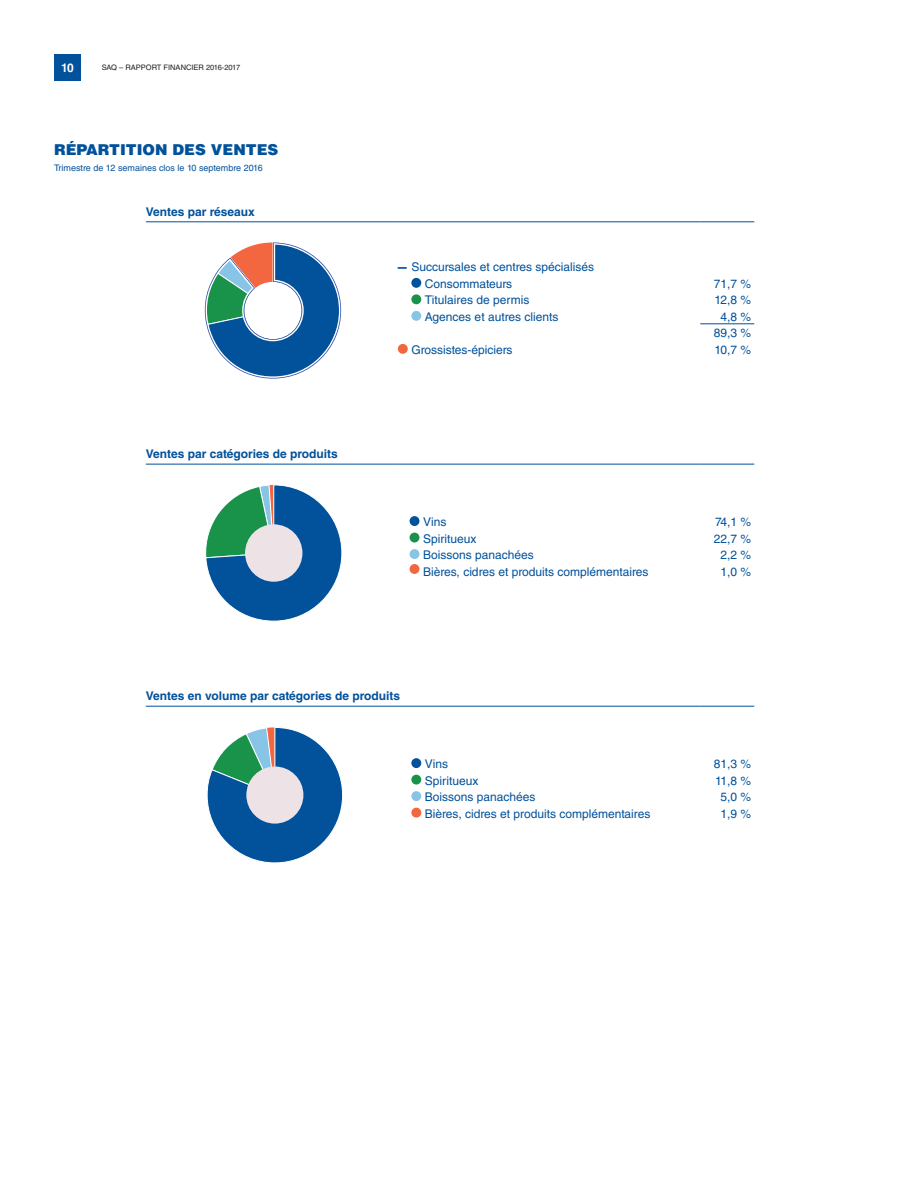
<style>
.page{position:relative;width:918px;height:1188px;background:#fff}
.page>*{position:absolute;margin:0;border:0;box-sizing:border-box;transform-origin:0 0}
._2015_Numero_note{font:900 15px "Helvetica LT Std";color:#01519b}
._2012_Rubrique{font:12px "Helvetica LT Std";color:#01519b}
.milliers{font:700 12px "Helvetica LT Std";color:#01519b}
._2012_Chiffres{font:12px "Helvetica LT Std";letter-spacing:-.03em;color:#01519b}
._2012_Titre_Table{font:700 12px "Helvetica LT Std";color:#01519b}
.t1{font:700 12px "Helvetica LT Std";color:#fff}
._2015_EF_millions{font:9px "Helvetica LT Std";color:#01519b}
.t2{font:7.5px "Helvetica LT Std";color:#231f20}
.s1{font-weight:900}
</style>
<div class="page">
<div style="left:54px;top:54px;width:27px;height:27px;background:#01519b"></div>
<hr style="left:146px;top:706px;width:252px;height:1px;background:#01519b">
<hr style="left:398px;top:706px;width:302px;height:1px;background:#01519b">
<hr style="left:700px;top:706px;width:54px;height:1px;background:#01519b">
<div style="left:411px;top:758px;width:10px;height:10px;background:#01519b;border-radius:50%"></div>
<div style="left:411px;top:775px;width:10px;height:10px;background:#1a934a;border-radius:50%"></div>
<div style="left:411px;top:791px;width:10px;height:10px;background:#88c4e6;border-radius:50%"></div>
<div style="left:411px;top:808px;width:10px;height:10px;background:#f26640;border-radius:50%"></div>
<hr style="left:146px;top:222px;width:252px;height:1px;background:#01519b">
<hr style="left:398px;top:222px;width:302px;height:1px;background:#01519b">
<hr style="left:700px;top:222px;width:54px;height:1px;background:#01519b">
<hr style="left:700px;top:324px;width:54px;height:1px;background:#01519b">
<div style="left:411px;top:278px;width:10px;height:10px;background:#01519b;border-radius:50%"></div>
<div style="left:411px;top:294px;width:10px;height:10px;background:#1a934a;border-radius:50%"></div>
<div style="left:411px;top:311px;width:10px;height:10px;background:#88c4e6;border-radius:50%"></div>
<div style="left:398px;top:344px;width:10px;height:10px;background:#f26640;border-radius:50%"></div>
<svg style="left:207px;top:727px;width:136px;height:136px"></svg>
<div style="left:246px;top:767px;width:57px;height:57px;background:#ede3e6;border-radius:50%"></div>
<svg style="left:204px;top:242px;width:138px;height:137px"></svg>
<hr style="left:146px;top:464px;width:250px;height:1px;background:#01519b">
<hr style="left:396px;top:464px;width:304px;height:1px;background:#01519b">
<hr style="left:700px;top:464px;width:54px;height:1px;background:#01519b">
<div style="left:410px;top:516px;width:9px;height:10px;background:#01519b;border-radius:50%"></div>
<div style="left:410px;top:533px;width:9px;height:10px;background:#1a934a;border-radius:50%"></div>
<div style="left:410px;top:549px;width:9px;height:10px;background:#88c4e6;border-radius:50%"></div>
<div style="left:410px;top:564px;width:9px;height:10px;background:#f26640;border-radius:50%"></div>
<svg style="left:205px;top:484px;width:137px;height:138px"></svg>
<div style="left:245px;top:524px;width:57px;height:58px;background:#ede3e6;border-radius:50%"></div>
<p class="t1" style="left:61px;top:60px;width:14px">10</p>
<p class="t2" style="left:102px;top:63px;width:140px">SAQ – RAPPORT FINANCIER 2016-2017</p>
<p class="_2015_Numero_note" style="left:54px;top:140px;width:226px">RÉPARTITION DES VENTES</p>
<p class="_2015_EF_millions" style="left:54px;top:163px;width:210px">Trimestre de 12 semaines clos le 10 septembre 2016</p>
<p class="_2012_Titre_Table" style="left:146px;top:204px;width:111px">Ventes par réseaux</p>
<p class="milliers" style="left:146px;top:446px;width:194px">Ventes par catégories de produits</p>
<p class="_2012_Rubrique" style="left:398px;top:260px;width:198px"><span class="s1">—</span> Succursales et centres spécialisés</p>
<p class="_2012_Rubrique" style="left:425px;top:277px;width:89px">Consommateurs</p>
<p class="_2012_Rubrique" style="left:714px;top:277px;width:39px">71,7 %</p>
<p class="_2012_Rubrique" style="left:425px;top:293px;width:106px">Titulaires de permis</p>
<p class="_2012_Rubrique" style="left:714px;top:293px;width:38px">12,8 %</p>
<p class="_2012_Rubrique" style="left:425px;top:310px;width:135px">Agences et autres clients</p>
<p class="_2012_Rubrique" style="left:721px;top:310px;width:32px">4,8 %</p>
<p class="_2012_Chiffres" style="left:714px;top:326px;width:39px">89,3 %</p>
<p class="_2012_Rubrique" style="left:411px;top:343px;width:103px">Grossistes-épiciers</p>
<p class="_2012_Chiffres" style="left:715px;top:343px;width:38px">10,7 %</p>
<p class="_2012_Rubrique" style="left:423px;top:515px;width:25px">Vins</p>
<p class="_2012_Chiffres" style="left:715px;top:515px;width:38px">74,1 %</p>
<p class="_2012_Rubrique" style="left:423px;top:531px;width:55px">Spiritueux</p>
<p class="_2012_Chiffres" style="left:714px;top:531px;width:39px">22,7 %</p>
<p class="_2012_Rubrique" style="left:423px;top:548px;width:112px">Boissons panachées</p>
<p class="_2012_Chiffres" style="left:721px;top:548px;width:32px">2,2 %</p>
<p class="_2012_Rubrique" style="left:423px;top:564px;width:227px">Bières, cidres et produits complémentaires</p>
<p class="_2012_Chiffres" style="left:721px;top:564px;width:32px">1,0 %</p>
<p class="milliers" style="left:146px;top:688px;width:256px">Ventes en volume par catégories de produits</p>
<p class="_2012_Rubrique" style="left:425px;top:757px;width:25px">Vins</p>
<p class="_2012_Chiffres" style="left:714px;top:757px;width:39px">81,3 %</p>
<p class="_2012_Rubrique" style="left:425px;top:773px;width:55px">Spiritueux</p>
<p class="_2012_Chiffres" style="left:715px;top:773px;width:37px">11,8 %</p>
<p class="_2012_Rubrique" style="left:425px;top:790px;width:112px">Boissons panachées</p>
<p class="_2012_Chiffres" style="left:721px;top:790px;width:32px">5,0 %</p>
<p class="_2012_Rubrique" style="left:425px;top:806px;width:227px">Bières, cidres et produits complémentaires</p>
<p class="_2012_Chiffres" style="left:721px;top:806px;width:32px">1,9 %</p>
</div>
